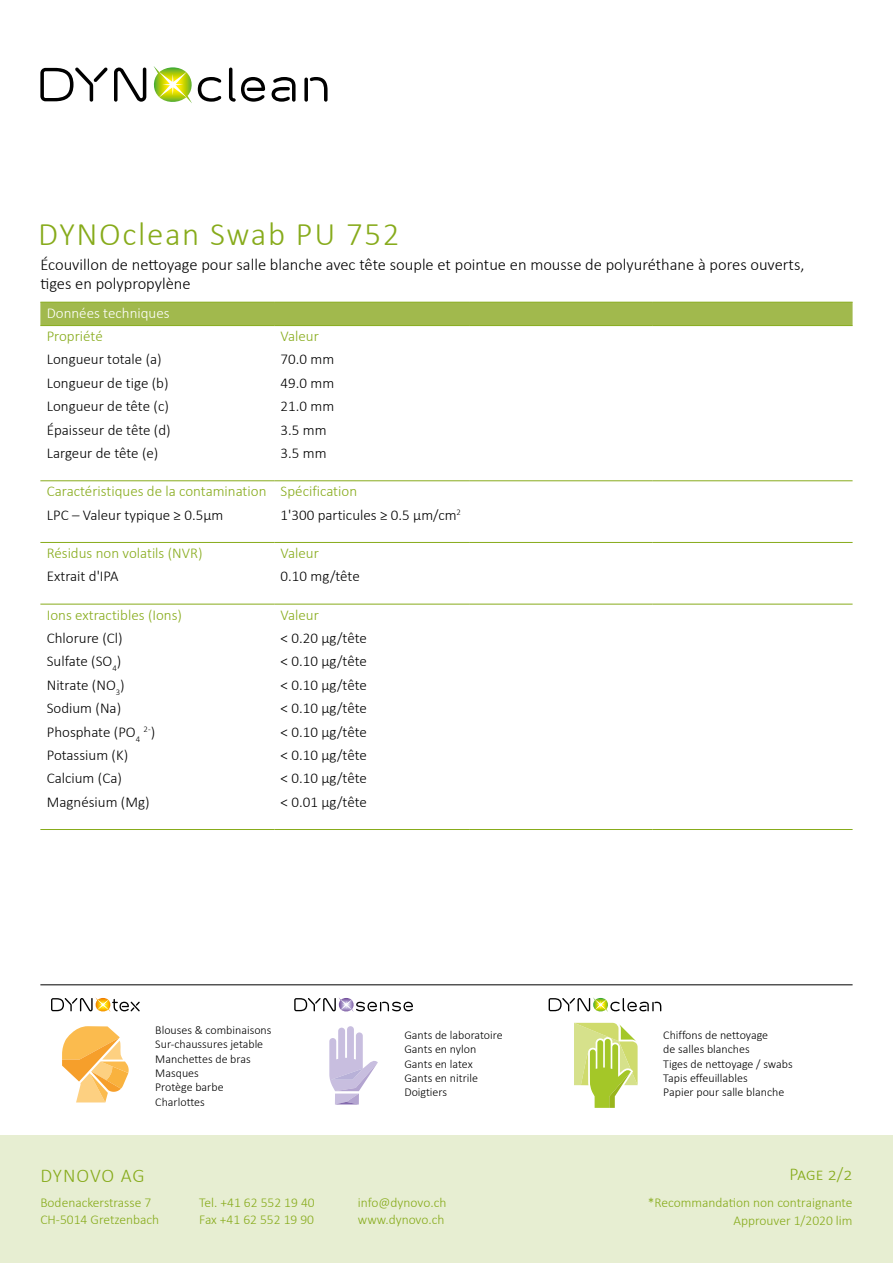
<style>
.page{position:relative;width:893px;height:1263px;background:#fff}
.page>*{position:absolute;margin:0;border:0;box-sizing:border-box;transform-origin:0 0}
.t1{font:300 33px "Calibri";letter-spacing:.05em;color:#87ab1b}
.t2{font:300 19.5px "Calibri";letter-spacing:.045em;color:#87ab1b}
.t3{font:300 18px "Calibri";color:#87ab1b}
.t4{font:300 16.5px/19.8px "Calibri";color:#000}
.t5{font:300 15px "Calibri";color:#000}
.t6{font:300 15px "Calibri";color:#87ab1b}
.t7{font:300 15px "Calibri";color:#fff}
.t8{font:300 13.5px/17px "Calibri";color:#87ab1b}
.t9{font:300 12px/14.4px "Calibri";color:#000}
.t10{font:300 8.7px "Calibri";color:#000}
.s1{font-size:15px}
</style>
<div class="page">
<div style="left:0;top:1135px;width:893px;height:128px;background:#e7eed2"></div>
<hr style="left:40px;top:984px;width:813px;height:1px;background:#000">
<svg style="left:549px;top:997px;width:112px;height:15px"></svg>
<svg style="left:294px;top:998px;width:119px;height:14px"></svg>
<svg style="left:51px;top:997px;width:89px;height:15px"></svg>
<svg style="left:329px;top:1026px;width:49px;height:78px"></svg>
<svg style="left:574px;top:1023px;width:64px;height:85px"></svg>
<svg style="left:62px;top:1026px;width:67px;height:76px"></svg>
<svg style="left:40px;top:67px;width:68px;height:35px"></svg>
<svg style="left:114px;top:68px;width:32px;height:34px"></svg>
<svg style="left:229px;top:68px;width:36px;height:34px"></svg>
<svg style="left:272px;top:77px;width:24px;height:25px"></svg>
<svg style="left:304px;top:77px;width:24px;height:25px"></svg>
<svg style="left:153px;top:66px;width:68px;height:37px"></svg>
<div style="left:40px;top:303px;width:813px;height:22px;background:#a1b94d"></div>
<hr style="left:40px;top:302px;width:234px;height:1px;background:#87ab1b">
<hr style="left:274px;top:302px;width:196px;height:1px;background:#87ab1b">
<hr style="left:470px;top:302px;width:183px;height:1px;background:#87ab1b">
<hr style="left:40px;top:325px;width:234px;height:1px;background:#87ab1b">
<hr style="left:40px;top:480px;width:234px;height:1px;background:#87ab1b">
<hr style="left:40px;top:542px;width:234px;height:1px;background:#87ab1b">
<hr style="left:40px;top:604px;width:234px;height:1px;background:#87ab1b">
<hr style="left:274px;top:325px;width:196px;height:1px;background:#87ab1b">
<hr style="left:470px;top:325px;width:183px;height:1px;background:#87ab1b">
<hr style="left:274px;top:480px;width:196px;height:1px;background:#87ab1b">
<hr style="left:470px;top:480px;width:183px;height:1px;background:#87ab1b">
<hr style="left:274px;top:542px;width:196px;height:1px;background:#87ab1b">
<hr style="left:470px;top:542px;width:183px;height:1px;background:#87ab1b">
<hr style="left:274px;top:604px;width:196px;height:1px;background:#87ab1b">
<hr style="left:470px;top:604px;width:183px;height:1px;background:#87ab1b">
<hr style="left:274px;top:829px;width:196px;height:1px;background:#87ab1b">
<hr style="left:653px;top:302px;width:200px;height:1px;background:#87ab1b">
<hr style="left:653px;top:325px;width:200px;height:1px;background:#87ab1b">
<hr style="left:653px;top:480px;width:200px;height:1px;background:#87ab1b">
<hr style="left:653px;top:542px;width:200px;height:1px;background:#87ab1b">
<hr style="left:653px;top:604px;width:200px;height:1px;background:#87ab1b">
<hr style="left:40px;top:829px;width:234px;height:1px;background:#87ab1b">
<hr style="left:470px;top:829px;width:183px;height:1px;background:#87ab1b">
<hr style="left:653px;top:829px;width:200px;height:1px;background:#87ab1b">
<h1 class="t1" style="left:38px;top:213px;width:363px">DYNOclean Swab PU 752</h1>
<p class="t4" style="left:40px;top:254px;width:765px">Écouvillon de nettoyage pour salle blanche avec tête souple et pointue en mousse de polyuréthane à pores ouverts, tiges en polypropylène</p>
<p class="t7" style="left:47px;top:303px;width:124px">Données techniques</p>
<p class="t6" style="left:47px;top:327px;width:57px">Propriété</p>
<p class="t6" style="left:281px;top:327px;width:40px">Valeur</p>
<p class="t5" style="left:47px;top:350px;width:117px">Longueur totale (a)</p>
<p class="t5" style="left:281px;top:350px;width:55px">70.0 mm</p>
<p class="t5" style="left:47px;top:374px;width:123px">Longueur de tige (b)</p>
<p class="t5" style="left:281px;top:374px;width:55px">49.0 mm</p>
<p class="t5" style="left:47px;top:397px;width:124px">Longueur de tête (c)</p>
<p class="t5" style="left:281px;top:397px;width:55px">21.0 mm</p>
<p class="t5" style="left:47px;top:420px;width:125px">Épaisseur de tête (d)</p>
<p class="t5" style="left:281px;top:420px;width:48px">3.5 mm</p>
<p class="t5" style="left:47px;top:444px;width:113px">Largeur de tête (e)</p>
<p class="t5" style="left:281px;top:444px;width:48px">3.5 mm</p>
<p class="t6" style="left:47px;top:482px;width:312px">Caractéristiques de la contamination Spécification</p>
<p class="t5" style="left:47px;top:505px;width:178px">LPC – Valeur typique ≥ 0.5µm</p>
<p class="t5" style="left:281px;top:505px;width:182px">1'300 particules ≥ 0.5 μm/cm<sup>2</sup></p>
<p class="t6" style="left:47px;top:544px;width:157px">Résidus non volatils (NVR)</p>
<p class="t6" style="left:281px;top:544px;width:40px">Valeur</p>
<p class="t5" style="left:47px;top:567px;width:73px">Extrait d'IPA</p>
<p class="t5" style="left:281px;top:567px;width:81px">0.10 mg/tête</p>
<p class="t6" style="left:47px;top:605px;width:137px">Ions extractibles (Ions)</p>
<p class="t6" style="left:281px;top:605px;width:40px">Valeur</p>
<p class="t5" style="left:47px;top:629px;width:77px">Chlorure (Cl)</p>
<p class="t5" style="left:281px;top:629px;width:88px">&lt; 0.20 μg/tête</p>
<p class="t5" style="left:47px;top:652px;width:76px">Sulfate (SO<sub>4</sub>)</p>
<p class="t5" style="left:281px;top:652px;width:88px">&lt; 0.10 μg/tête</p>
<p class="t5" style="left:47px;top:675px;width:79px">Nitrate (NO<sub>3</sub>)</p>
<p class="t5" style="left:281px;top:675px;width:88px">&lt; 0.10 μg/tête</p>
<p class="t5" style="left:47px;top:699px;width:76px">Sodium (Na)</p>
<p class="t5" style="left:281px;top:699px;width:88px">&lt; 0.10 μg/tête</p>
<p class="t5" style="left:47px;top:722px;width:95px">Phosphate (PO<sub>4</sub></p>
<p class="t10" style="left:144px;top:723px;width:13px">2-<span class="s1">)</span></p>
<p class="t5" style="left:281px;top:722px;width:88px">&lt; 0.10 μg/tête</p>
<p class="t5" style="left:47px;top:746px;width:83px">Potassium (K)</p>
<p class="t5" style="left:281px;top:746px;width:88px">&lt; 0.10 μg/tête</p>
<p class="t5" style="left:47px;top:769px;width:77px">Calcium (Ca)</p>
<p class="t5" style="left:281px;top:769px;width:88px">&lt; 0.10 μg/tête</p>
<p class="t5" style="left:47px;top:792px;width:104px">Magnésium (Mg)</p>
<p class="t5" style="left:281px;top:792px;width:88px">&lt; 0.01 μg/tête</p>
<p class="t9" style="left:155px;top:1022px;width:118px">Blouses &amp; combinaisons<br>Sur-chaussures jetable<br>Manchettes de bras<br>Masques<br>Protège barbe<br>Charlottes</p>
<p class="t9" style="left:404px;top:1027px;width:100px">Gants de laboratoire<br>Gants en nylon<br>Gants en latex<br>Gants en nitrile<br>Doigtiers</p>
<p class="t9" style="left:663px;top:1027px;width:131px">Chiffons de nettoyage<br>de salles blanches<br>Tiges de nettoyage / swabs<br>Tapis effeuillables<br>Papier pour salle blanche</p>
<h2 class="t2" style="left:40px;top:1163px;width:106px">DYNOVO AG</h2>
<p class="t8" style="left:40px;top:1194px;width:120px">Bodenackerstrasse 7<br>CH-5014 Gretzenbach</p>
<p class="t8" style="left:199px;top:1194px;width:117px">Tel. +41 62 552 19 40<br>Fax +41 62 552 19 90</p>
<p class="t8" style="left:358px;top:1194px;width:90px">info@dynovo.ch www.dynovo.ch</p>
<p class="t3" style="left:789px;top:1163px;width:65px">Page 2/2</p>
<p class="t8" style="left:733px;top:1211px;width:121px">Approuver 1/2020 lim</p>
<p class="t8" style="left:648px;top:1194px;width:206px">*Recommandation non contraignante</p>
</div>
